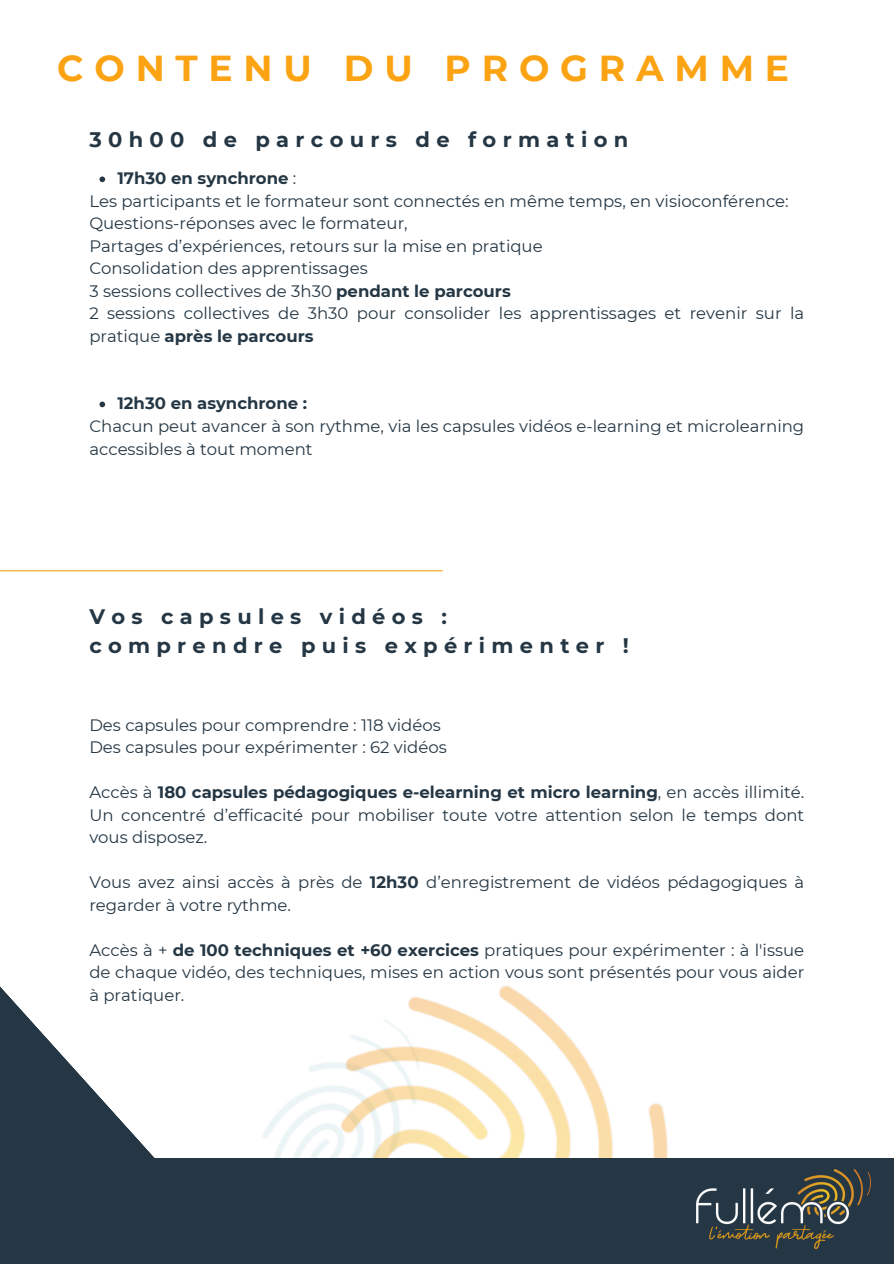
<style>
.page{position:relative;width:894px;height:1264px;background:#fff}
.page>*{position:absolute;margin:0;border:0;box-sizing:border-box;transform-origin:0 0}
.t1{font:700 36px "Montserrat";letter-spacing:.3em;color:#fba313}
.t2{font:700 21px/29.2px "Montserrat";letter-spacing:.3em;color:#253744}
.t3{font:16.5px/22.5px "Montserrat";color:#253744}
.t4{font:700 16.5px "Montserrat";color:#253744}
.s1{font-weight:400}
.s2{font-weight:700}
</style>
<div class="page">
<svg style="left:99px;top:176px;width:6px;height:6px"></svg>
<svg style="left:99px;top:401px;width:6px;height:6px"></svg>
<img style="left:472px;top:985px;width:196px;height:172px">
<svg style="left:0;top:570px;width:472px;height:587px"></svg>
<div style="left:0;top:1157px;width:893px;height:106px;background:#253744"></div>
<img style="left:696px;top:1169px;width:173px;height:78px">
<p class="t1" style="left:57px;top:46px;width:733px">CONTENU DU PROGRAMME</p>
<p class="t2" style="left:89px;top:125px;width:540px">30h00 de parcours de formation</p>
<p class="t4" style="left:117px;top:168px;width:180px">17h30 en synchrone <span class="s1">:</span></p>
<p class="t3" style="left:89px;top:190px;width:700px">Les participants et le formateur sont connectés en même temps, en visioconférence:</p>
<p class="t3" style="left:89px;top:212px;width:320px">Questions-réponses avec le formateur,</p>
<p class="t3" style="left:89px;top:235px;width:454px">Partages d’expériences, retours sur la mise en pratique</p>
<p class="t3" style="left:89px;top:257px;width:280px">Consolidation des apprentissages</p>
<p class="t3" style="left:89px;top:280px;width:423px">3 sessions collectives de 3h30 <span class="s2">pendant le parcours</span></p>
<h2 class="t3" style="left:89px;top:302px;width:716px">2 sessions collectives de 3h30 pour consolider les apprentissages et revenir sur la pratique <span class="s2">après le parcours</span></h2>
<p class="t4" style="left:117px;top:393px;width:191px">12h30 en asynchrone :</p>
<p class="t3" style="left:89px;top:415px;width:716px">Chacun peut avancer à son rythme, via les capsules vidéos e-learning et microlearning accessibles à tout moment</p>
<p class="t2" style="left:89px;top:601px;width:541px">Vos capsules vidéos : comprendre puis expérimenter !</p>
<h1 class="t3" style="left:89px;top:713px;width:353px">Des capsules pour comprendre : 118 vidéos</h1>
<h2 class="t3" style="left:89px;top:736px;width:359px">Des capsules pour expérimenter : 62 vidéos</h2>
<p class="t3" style="left:89px;top:781px;width:716px;text-align:justify">Accès à <span class="s2">180 capsules pédagogiques e-elearning et micro learning</span>, en accès illimité.<br>Un concentré d’efficacité pour mobiliser toute votre attention selon le temps dont vous disposez.</p>
<p class="t3" style="left:89px;top:871px;width:716px">Vous avez ainsi accès à près de <span class="s2">12h30</span> d’enregistrement de vidéos pédagogiques à regarder à votre rythme.</p>
<p class="t3" style="left:89px;top:938px;width:716px;text-align:justify">Accès à + <span class="s2">de 100 techniques et +60 exercices</span> pratiques pour expérimenter : à l'issue de chaque vidéo, des techniques, mises en action vous sont présentés pour vous aider à pratiquer.</p>
</div>
